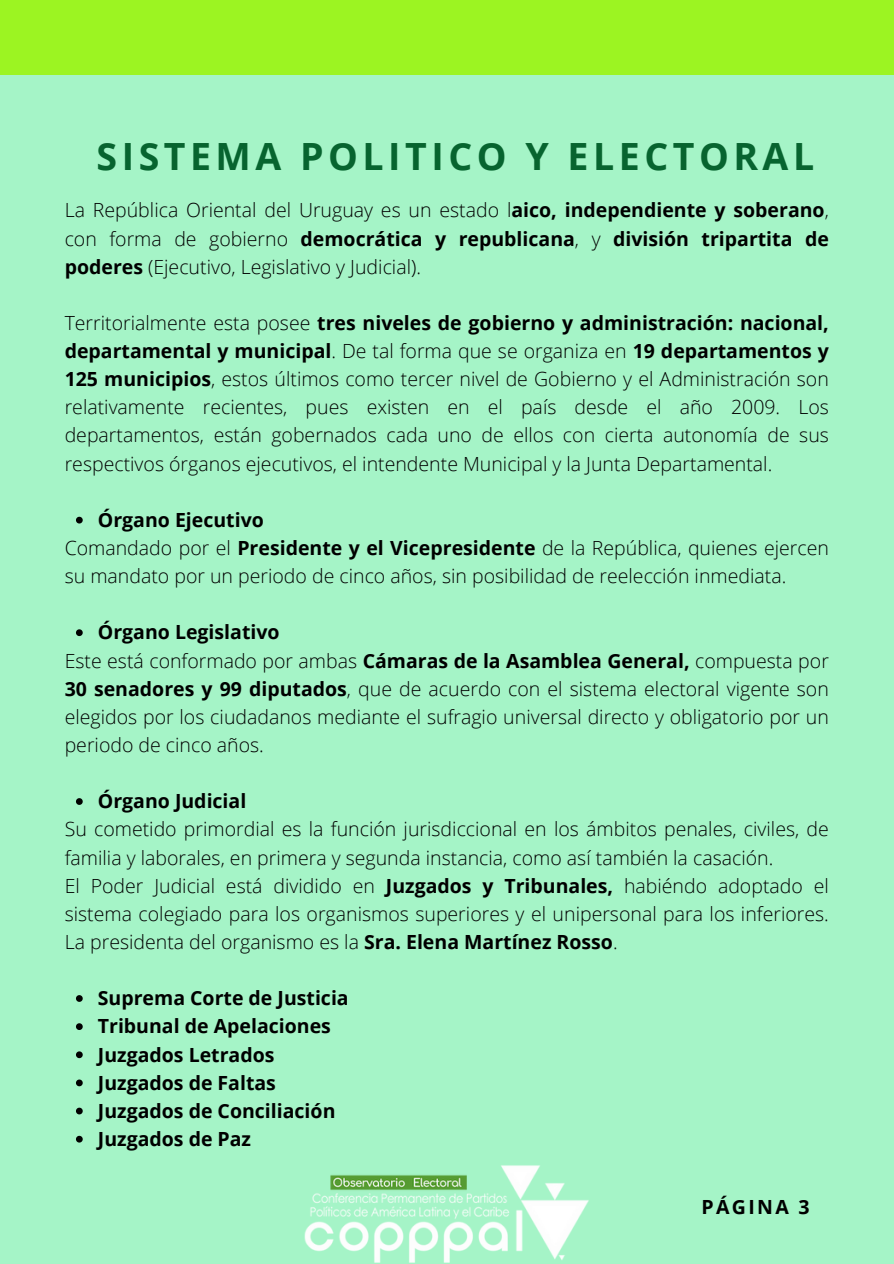
<style>
.page{position:relative;width:894px;height:1264px;background:#fff}
.page>*{position:absolute;margin:0;border:0;box-sizing:border-box;transform-origin:0 0}
.t1{font:700 37.5px "Open Sans";letter-spacing:.12em;color:#07642f}
.t2{font:300 19.5px/28.2px "Open Sans";color:#000;text-align:justify}
.t3{font:700 19.5px "Open Sans";color:#000}
.s1{font-weight:700}
</style>
<div class="page">
<div style="left:0;top:0;width:893px;height:1263px;background:#a5f4c7"></div>
<div style="left:0;top:0;width:893px;height:74px;background:#9cf422"></div>
<img style="left:304px;top:1165px;width:285px;height:98px">
<svg style="left:76px;top:517px;width:7px;height:6px"></svg>
<svg style="left:76px;top:629px;width:7px;height:7px"></svg>
<svg style="left:76px;top:798px;width:7px;height:7px"></svg>
<svg style="left:76px;top:995px;width:7px;height:6px"></svg>
<svg style="left:76px;top:1023px;width:7px;height:7px"></svg>
<svg style="left:76px;top:1051px;width:7px;height:7px"></svg>
<svg style="left:76px;top:1079px;width:7px;height:7px"></svg>
<svg style="left:76px;top:1107px;width:7px;height:7px"></svg>
<svg style="left:76px;top:1135px;width:7px;height:7px"></svg>
<p class="t1" style="left:97px;top:130px;width:718px">SISTEMA POLITICO Y ELECTORAL</p>
<p class="t2" style="left:65px;top:196px;width:765px">La República Oriental del Uruguay es un estado l<span class="s1">aico, independiente y soberano</span>, con forma de gobierno <span class="s1">democrática y republicana</span>, y <span class="s1">división tripartita de poderes</span> (Ejecutivo, Legislativo y Judicial).</p>
<p class="t2" style="left:65px;top:308px;width:765px">Territorialmente esta posee <span class="s1">tres niveles de gobierno y administración: nacional, departamental y municipal</span>. De tal forma que se organiza en <span class="s1">19 departamentos y 125 municipios</span>, estos últimos como tercer nivel de Gobierno y el Administración son relativamente recientes, pues existen en el país desde el año 2009. Los departamentos, están gobernados cada uno de ellos con cierta autonomía de sus respectivos órganos ejecutivos, el intendente Municipal y la Junta Departamental.</p>
<p class="t3" style="left:98px;top:506px;width:167px">Órgano Ejecutivo</p>
<p class="t2" style="left:65px;top:533px;width:765px">Comandado por el <span class="s1">Presidente y el Vicepresidente</span> de la República, quienes ejercen su mandato por un periodo de cinco años, sin posibilidad de reelección inmediata.</p>
<p class="t3" style="left:98px;top:618px;width:183px">Órgano Legislativo</p>
<p class="t2" style="left:65px;top:646px;width:765px">Este está conformado por ambas <span class="s1">Cámaras de la Asamblea General,</span> compuesta por <span class="s1">30 senadores y 99 diputados</span>, que de acuerdo con el sistema electoral vigente son elegidos por los ciudadanos mediante el sufragio universal directo y obligatorio por un periodo de cinco años.</p>
<p class="t3" style="left:98px;top:787px;width:150px">Órgano Judicial</p>
<p class="t2" style="left:65px;top:814px;width:765px">Su cometido primordial es la función jurisdiccional en los ámbitos penales, civiles, de familia y laborales, en primera y segunda instancia, como así también la casación.</p>
<p class="t2" style="left:65px;top:871px;width:765px">El Poder Judicial está dividido en <span class="s1">Juzgados y Tribunales,</span> habiéndo adoptado el sistema colegiado para los organismos superiores y el unipersonal para los inferiores.<br>La presidenta del organismo es la <span class="s1">Sra. Elena Martínez Rosso</span>.</p>
<p class="t3" style="left:98px;top:984px;width:252px">Suprema Corte de Justicia</p>
<p class="t3" style="left:98px;top:1012px;width:234px">Tribunal de Apelaciones</p>
<p class="t3" style="left:98px;top:1040px;width:178px">Juzgados Letrados</p>
<p class="t3" style="left:98px;top:1068px;width:179px">Juzgados de Faltas</p>
<p class="t3" style="left:98px;top:1096px;width:239px">Juzgados de Conciliación</p>
<p class="t3" style="left:98px;top:1125px;width:155px">Juzgados de Paz</p>
<h1 class="t3" style="left:701px;top:1193px;width:110px">PÁGINA 3</h1>
</div>
